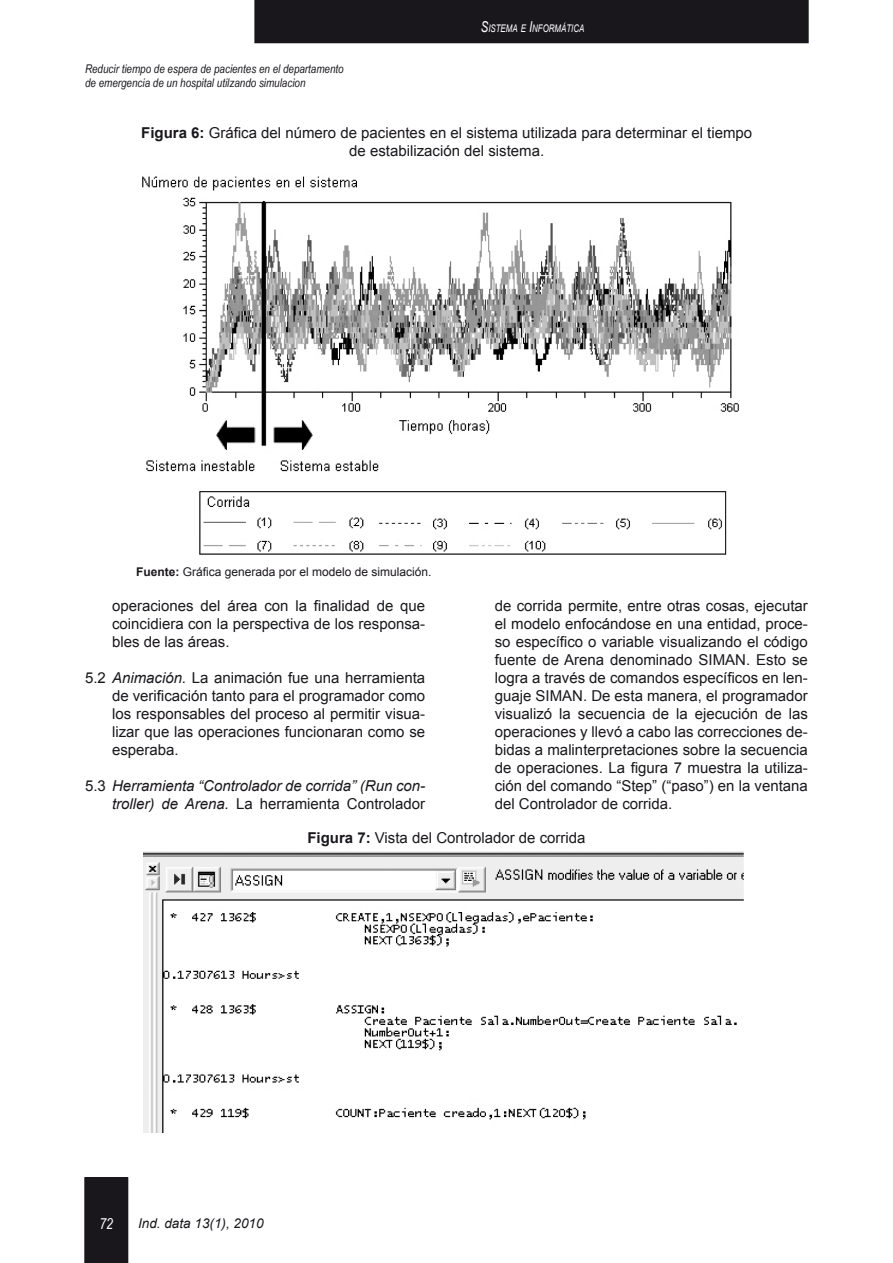
<style>
.page{position:relative;width:893px;height:1263px;background:#fff}
.page>*{position:absolute;margin:0;border:0;box-sizing:border-box;transform-origin:0 0}
.t1{font:15px/18px "Arial";color:#1a171c;text-align:justify}
.t2{font:italic 15px/18px "Arial";color:#1a171c;text-align:right}
.t3{font:italic 15px "Arial Narrow";color:#fff}
.t4{font:italic 13.5px "Arial";color:#1a171c}
.t5{font:italic 12px/14.4px "Arial Narrow";color:#1a171c}
.t6{font:12px "Arial";color:#1a171c}
.t7{font:italic 10.5px "Arial";color:#fff;scale:.75 1}
.s1{font-size:15px}
.s2{font-weight:700}
.s3{font-style:italic}
.s4{font-style:normal}
</style>
<div class="page">
<div style="left:84px;top:1177px;width:44px;height:86px;background:#1a171c"></div>
<div style="left:254px;top:0;width:555px;height:43px;background:#1a171c"></div>
<img style="left:142px;top:176px;width:597px;height:379px">
<img style="left:144px;top:852px;width:600px;height:281px">
<p class="t5" style="left:85px;top:61px;width:260px">Reducir tiempo de espera de pacientes en el departamento de emergencia de un hospital utilzando simulacion</p>
<p class="t7" style="left:481px;top:21px;width:140px"><span class="s1">S</span>ISTEMA E <span class="s1">I</span>NFORMÁTICA</p>
<p class="t1" style="left:141px;top:124px;width:613px;text-align:center"><span class="s2">Figura 6:</span> Gráfica del número de pacientes en el sistema utilizada para determinar el tiempo de estabilización del sistema.</p>
<p class="t6" style="left:136px;top:564px;width:297px"><span class="s2">Fuente:</span> Gráfica generada por el modelo de simulación.</p>
<p class="t1" style="left:112px;top:596px;width:315px">operaciones del área con la finalidad de que coincidiera con la perspectiva de los responsa&shy;bles de las áreas.</p>
<p class="t1" style="left:112px;top:668px;width:315px;text-indent:-27px">5.2 <span class="s3">Animación.</span> La animación fue una herramienta de verificación tanto para el programador como los responsables del proceso al permitir visua&shy;lizar que las operaciones funcionaran como se esperaba.</p>
<p class="t2" style="left:85px;top:776px;width:342px"><span class="s4">5.3</span> Herramienta “Controlador de corrida” (Run con&shy;troller) de Arena. <span class="s4">La herramienta Controlador</span></p>
<p class="t1" style="left:495px;top:596px;width:315px">de corrida permite, entre otras cosas, ejecutar el modelo enfocándose en una entidad, proce&shy;so específico o variable visualizando el código fuente de Arena denominado SIMAN. Esto se logra a través de comandos específicos en len&shy;guaje SIMAN. De esta manera, el programador visualizó la secuencia de la ejecución de las operaciones y llevó a cabo las correcciones de&shy;bidas a malinterpretaciones sobre la secuencia de operaciones. La figura 7 muestra la utiliza&shy;ción del comando “Step” (“paso”) en la ventana del Controlador de corrida.</p>
<p class="t1" style="left:307px;top:828px;width:280px"><span class="s2">Figura 7:</span> Vista del Controlador de corrida</p>
<p class="t3" style="left:99px;top:1213px;width:15px">72</p>
<p class="t4" style="left:138px;top:1214px;width:127px">Ind. data 13(1), 2010</p>
</div>
